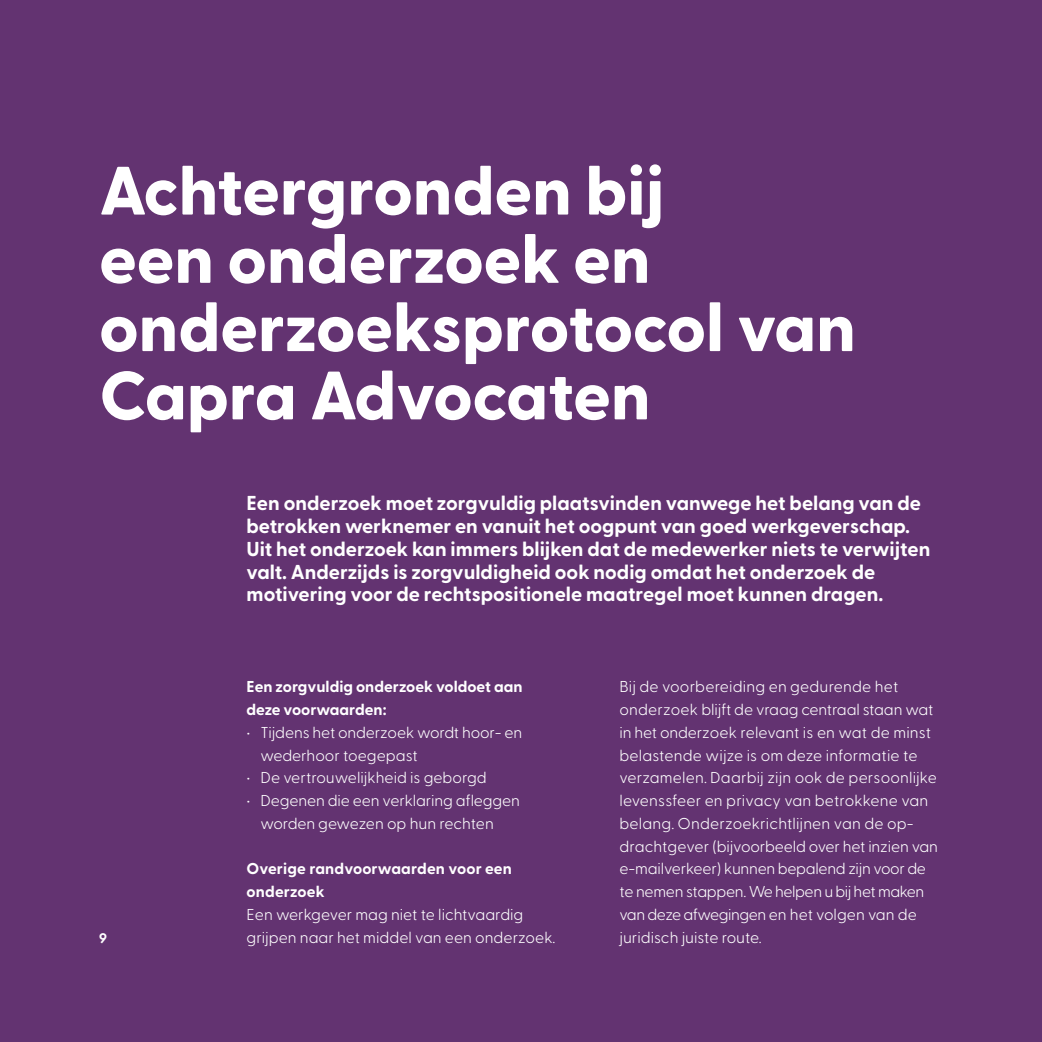
<style>
.page{position:relative;width:1042px;height:1042px;background:#633371}
.page>*{position:absolute;margin:0;border:0;box-sizing:border-box;transform-origin:0 0}
.t1{font:800 68.25px/68.2px "Greycliff CF";color:#fff}
.t2{font:700 20.12px/22.8px "Greycliff CF";color:#fff}
.t3{font:300 15.75px/22.8px "Greycliff CF";letter-spacing:-.005em;color:#fff}
.t4{font:700 15.75px/22.8px "Greycliff CF";color:#fff}
.t5{font:700 14px "Greycliff CF";color:#fff}
</style>
<div class="page">
<h1 class="t1" style="left:99px;top:159px;width:758px">Achtergronden bij<br>een onderzoek en onderzoeksprotocol van<br>Capra Advocaten</h1>
<p class="t5" style="left:99px;top:929px;width:9px">9</p>
<p class="t2" style="left:246px;top:492px;width:685px">Een onderzoek moet zorgvuldig plaatsvinden vanwege het belang van de betrokken werknemer en vanuit het oogpunt van goed werkgeverschap.<br>Uit het onderzoek kan immers blijken dat de medewerker niets te verwijten valt. Anderzijds is zorgvuldigheid ook nodig omdat het onderzoek de motivering voor de rechtspositionele maatregel moet kunnen dragen.</p>
<p class="t4" style="left:246px;top:676px;width:278px">Een zorgvuldig onderzoek voldoet aan deze voorwaarden:</p>
<p class="t3" style="left:260px;top:721px;width:263px;text-indent:-14px">• Tijdens het onderzoek wordt hoor- en wederhoor toegepast</p>
<p class="t3" style="left:246px;top:766px;width:242px">• De vertrouwelijkheid is geborgd</p>
<p class="t3" style="left:260px;top:789px;width:261px;text-indent:-14px">• Degenen die een verklaring afleggen worden gewezen op hun rechten</p>
<p class="t4" style="left:246px;top:858px;width:267px">Overige randvoorwaarden voor een onderzoek</p>
<p class="t3" style="left:246px;top:903px;width:310px">Een werkgever mag niet te lichtvaardig grijpen naar het middel van een onderzoek.</p>
<p class="t3" style="left:619px;top:675px;width:320px">Bij de voorbereiding en gedurende het onderzoek blijft de vraag centraal staan wat in het onderzoek relevant is en wat de minst belastende wijze is om deze informatie te verzamelen. Daarbij zijn ook de persoonlijke levenssfeer en privacy van betrokkene van belang. Onderzoekrichtlijnen van de op&shy;drachtgever (bijvoorbeeld over het inzien van e-mailverkeer) kunnen bepalend zijn voor de te nemen stappen. We helpen u bij het maken van deze afwegingen en het volgen van de juridisch juiste route.</p>
</div>
